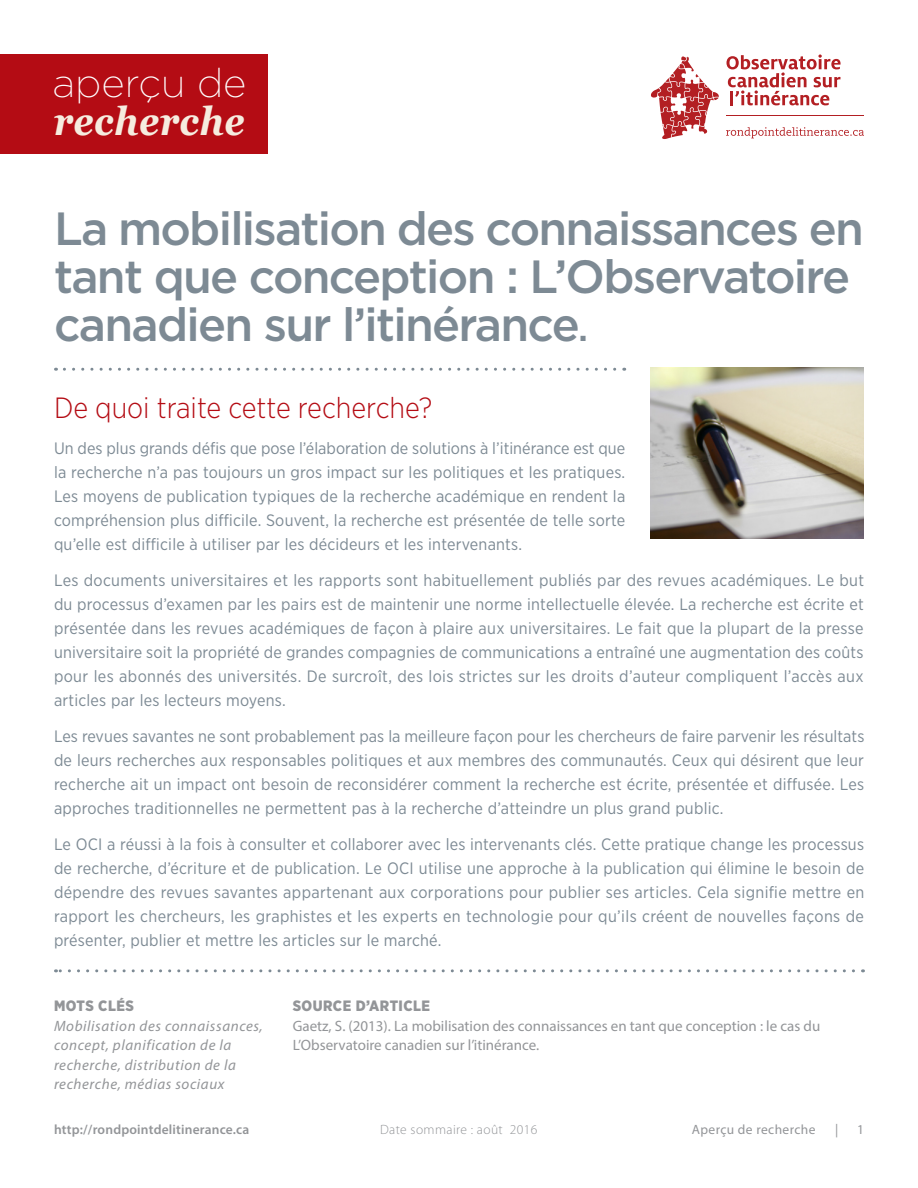
<style>
.page{position:relative;width:918px;height:1188px;background:#fff}
.page>*{position:absolute;margin:0;border:0;box-sizing:border-box;transform-origin:0 0}
.t1{font:500 46.5px/48px "Gotham";letter-spacing:-.035em;color:#7d8a94}
.t2{font:200 40.05px "Gotham";color:#fff}
.t3{font:italic 700 39.6px "Georgia";letter-spacing:.01em;color:#f6ecdf;scale:.92 1}
.t4{font:300 29.25px "Gotham Narrow";color:#b40c14}
.H2_Body{font:16.5px/24px "Gotham Narrow";letter-spacing:.015em;color:#7d8a94;text-align:justify}
.Article_Source_Body{font:15px/19.5px "Myriad Pro";color:#939598}
.Keyword_Body{font:italic 15px/19.5px "Myriad Pro";letter-spacing:.04em;color:#939598}
.Footer_Subhead{font:900 15px "Gotham Narrow";letter-spacing:.03em;color:#939598}
.Lower_Footer{font:600 13.5px "Myriad Pro";letter-spacing:.015em;color:#939598}
.Lower_Footer-2{font:300 13.5px "Myriad Pro";letter-spacing:.03em;color:#939598}
.Lower_Footer-3{font:13.5px "Myriad Pro";letter-spacing:.03em;color:#939598}
.s1{font-size:37.5px}
</style>
<div class="page">
<img style="left:651px;top:368px;width:213px;height:170px">
<svg style="left:56px;top:368px;width:559px;height:3px"></svg>
<svg style="left:56px;top:969px;width:798px;height:3px"></svg>
<div style="left:0;top:54px;width:267px;height:100px;background:#b40c14"></div>
<svg style="left:651px;top:56px;width:68px;height:83px"></svg>
<hr style="left:727px;top:115px;width:137px;height:1px;background:#b31f23">
<svg style="left:726px;top:127px;width:138px;height:11px"></svg>
<svg style="left:726px;top:54px;width:115px;height:51px"></svg>
<p class="t2" style="left:52px;top:58px;width:196px">aperçu de</p>
<p class="t3" style="left:54px;top:91px;width:209px">recherche</p>
<h1 class="t1" style="left:54px;top:204px;width:811px">La mobilisation des connaissances en tant que conception : L’Observatoire canadien sur l’itinérance<span class="s1">.</span></h1>
<h2 class="t4" style="left:54px;top:390px;width:380px">De quoi traite cette recherche?</h2>
<p class="H2_Body" style="left:54px;top:436px;width:573px">Un des plus grands défis que pose l’élaboration de solutions à l’itinérance est que la recherche n’a pas toujours un gros impact sur les politiques et les pratiques.<br>Les moyens de publication typiques de la recherche académique en rendent la compréhension plus difficile. Souvent, la recherche est présentée de telle sorte qu’elle est difficile à utiliser par les décideurs et les intervenants.</p>
<p class="H2_Body" style="left:54px;top:568px;width:812px">Les documents universitaires et les rapports sont habituellement publiés par des revues académiques. Le but du processus d’examen par les pairs est de maintenir une norme intellectuelle élevée. La recherche est écrite et présentée dans les revues académiques de façon à plaire aux universitaires. Le fait que la plupart de la presse universitaire soit la propriété de grandes compagnies de communications a entraîné une augmentation des coûts pour les abonnés des universités. De surcroît, des lois strictes sur les droits d’auteur compliquent l’accès aux articles par les lecteurs moyens.</p>
<p class="H2_Body" style="left:54px;top:724px;width:812px">Les revues savantes ne sont probablement pas la meilleure façon pour les chercheurs de faire parvenir les résultats de leurs recherches aux responsables politiques et aux membres des communautés. Ceux qui désirent que leur recherche ait un impact ont besoin de reconsidérer comment la recherche est écrite, présentée et diffusée. Les approches traditionnelles ne permettent pas à la recherche d’atteindre un plus grand public.</p>
<p class="H2_Body" style="left:54px;top:832px;width:812px">Le OCI a réussi à la fois à consulter et collaborer avec les intervenants clés. Cette pratique change les processus de recherche, d’écriture et de publication. Le OCI utilise une approche à la publication qui élimine le besoin de dépendre des revues savantes appartenant aux corporations pour publier ses articles. Cela signifie mettre en rapport les chercheurs, les graphistes et les experts en technologie pour qu’ils créent de nouvelles façons de présenter, publier et mettre les articles sur le marché.</p>
<p class="Footer_Subhead" style="left:54px;top:996px;width:81px">MOTS CLÉS</p>
<p class="Keyword_Body" style="left:54px;top:1016px;width:210px">Mobilisation des connaissances, concept, planification de la recherche, distribution de la recherche, médias sociaux</p>
<p class="Footer_Subhead" style="left:293px;top:996px;width:139px">SOURCE D’ARTICLE</p>
<p class="Article_Source_Body" style="left:293px;top:1016px;width:529px">Gaetz, S. (2013). La mobilisation des connaissances en tant que conception : le cas du<br>L’Observatoire canadien sur l’itinérance.</p>
<p class="Lower_Footer" style="left:54px;top:1121px;width:197px">http://rondpointdelitinerance.ca</p>
<p class="Lower_Footer-2" style="left:380px;top:1122px;width:159px">Date sommaire : août 2016</p>
<p class="Lower_Footer-3" style="left:692px;top:1121px;width:125px">Aperçu de recherche</p>
<p class="Lower_Footer-3" style="left:835px;top:1121px;width:5px">|</p>
<p class="Lower_Footer-3" style="left:857px;top:1121px;width:8px">1</p>
</div>
